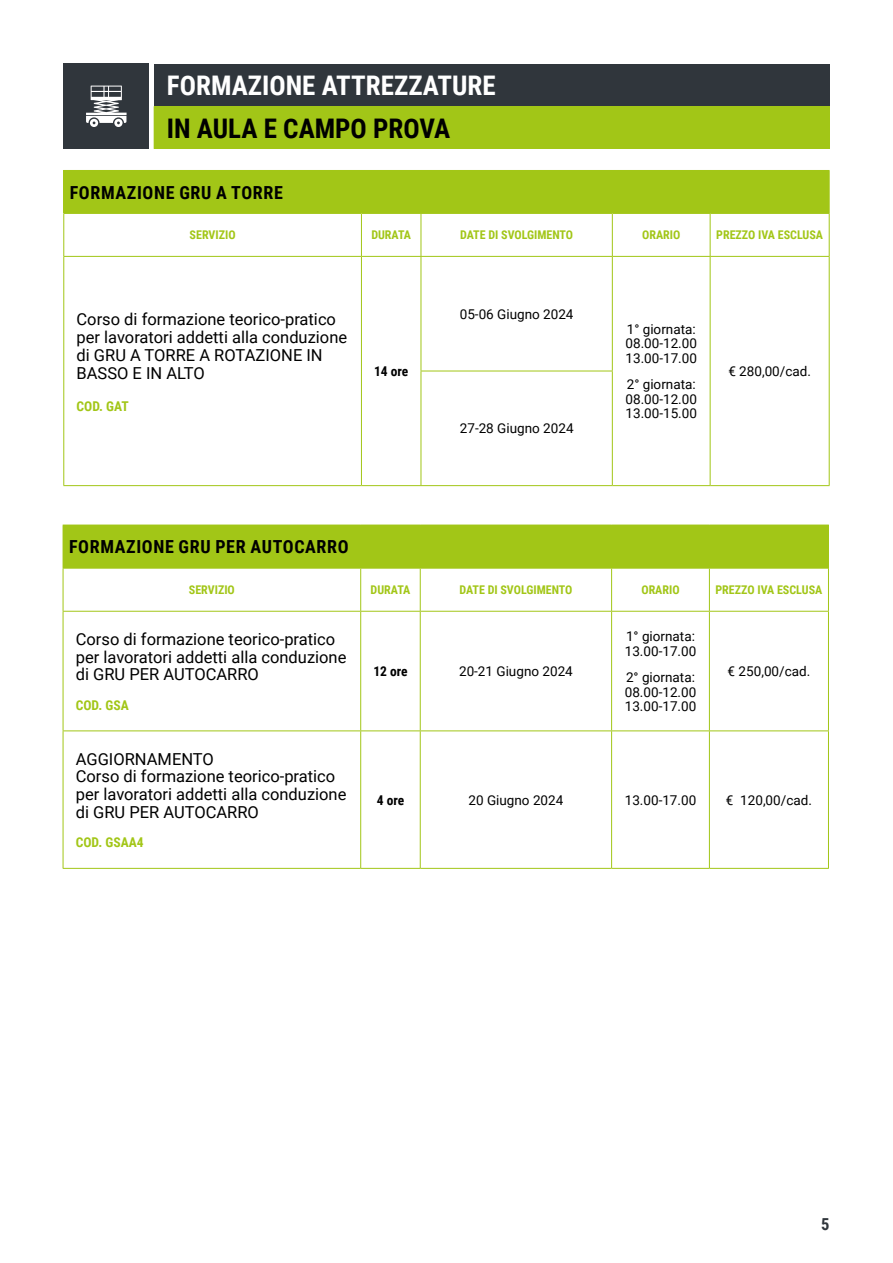
<style>
.page{position:relative;width:893px;height:1263px;background:#fff}
.page>*{position:absolute;margin:0;border:0;box-sizing:border-box;transform-origin:0 0}
.t1{font:700 27px "Roboto Condensed";color:#fff}
.t2{font:700 27px "Roboto Condensed";color:#000}
.t3{font:700 18px "Roboto Condensed";letter-spacing:.035em;color:#000}
.t4{font:16.5px/17.9px "Roboto";color:#000}
.t5{font:700 16.5px "Roboto Condensed";color:#30363c}
.t6{font:13.5px/14.5px "Roboto";color:#000;text-align:justify}
.t7{font:700 13.5px "Roboto Condensed";color:#a2c617}
.t8{font:700 13.5px "Roboto Condensed";color:#000}
.t9{font:700 12px "Roboto Condensed";color:#a2c617}
</style>
<div class="page">
<div style="left:154px;top:64px;width:676px;height:42px;background:#30363c"></div>
<div style="left:154px;top:106px;width:676px;height:43px;background:#a2c617"></div>
<div style="left:64px;top:64px;width:85px;height:85px;background:#30363c"></div>
<svg style="left:86px;top:86px;width:41px;height:41px"></svg>
<div style="left:64px;top:170px;width:765px;height:43px;background:#a2c617"></div>
<svg style="left:64px;top:214px;width:765px;height:42px"></svg>
<hr style="left:829px;top:171px;width:1px;height:42px;background:#a2c617">
<hr style="left:63px;top:170px;width:298px;height:1px;background:#a2c617">
<hr style="left:63px;top:171px;width:1px;height:42px;background:#a2c617">
<hr style="left:710px;top:170px;width:120px;height:1px;background:#a2c617">
<hr style="left:63px;top:257px;width:1px;height:114px;background:#a2c617">
<hr style="left:361px;top:257px;width:1px;height:114px;background:#a2c617">
<hr style="left:63px;top:371px;width:1px;height:114px;background:#a2c617">
<hr style="left:361px;top:371px;width:1px;height:114px;background:#a2c617">
<hr style="left:421px;top:257px;width:1px;height:114px;background:#a2c617">
<hr style="left:612px;top:257px;width:1px;height:114px;background:#a2c617">
<hr style="left:710px;top:257px;width:1px;height:114px;background:#a2c617">
<hr style="left:421px;top:371px;width:1px;height:114px;background:#a2c617">
<hr style="left:612px;top:371px;width:1px;height:114px;background:#a2c617">
<hr style="left:710px;top:371px;width:1px;height:114px;background:#a2c617">
<hr style="left:829px;top:257px;width:1px;height:114px;background:#a2c617">
<hr style="left:829px;top:371px;width:1px;height:114px;background:#a2c617">
<hr style="left:63px;top:485px;width:298px;height:1px;background:#a2c617">
<hr style="left:361px;top:485px;width:60px;height:1px;background:#a2c617">
<hr style="left:421px;top:371px;width:192px;height:1px;background:#a2c617">
<hr style="left:421px;top:485px;width:191px;height:1px;background:#a2c617">
<hr style="left:612px;top:485px;width:98px;height:1px;background:#a2c617">
<hr style="left:710px;top:485px;width:120px;height:1px;background:#a2c617">
<hr style="left:63px;top:213px;width:298px;height:1px;background:#a2c617">
<hr style="left:63px;top:214px;width:1px;height:42px;background:#a2c617">
<hr style="left:361px;top:213px;width:60px;height:1px;background:#a2c617">
<hr style="left:361px;top:214px;width:1px;height:42px;background:#a2c617">
<hr style="left:421px;top:213px;width:191px;height:1px;background:#a2c617">
<hr style="left:421px;top:214px;width:1px;height:42px;background:#a2c617">
<hr style="left:612px;top:213px;width:98px;height:1px;background:#a2c617">
<hr style="left:612px;top:214px;width:1px;height:42px;background:#a2c617">
<hr style="left:710px;top:213px;width:120px;height:1px;background:#a2c617">
<hr style="left:710px;top:214px;width:1px;height:42px;background:#a2c617">
<hr style="left:829px;top:214px;width:1px;height:42px;background:#a2c617">
<hr style="left:63px;top:256px;width:298px;height:1px;background:#a2c617">
<hr style="left:361px;top:256px;width:60px;height:1px;background:#a2c617">
<hr style="left:421px;top:256px;width:191px;height:1px;background:#a2c617">
<hr style="left:612px;top:256px;width:98px;height:1px;background:#a2c617">
<hr style="left:710px;top:256px;width:120px;height:1px;background:#a2c617">
<div style="left:63px;top:525px;width:765px;height:43px;background:#a2c617"></div>
<svg style="left:64px;top:569px;width:764px;height:42px"></svg>
<hr style="left:828px;top:525px;width:1px;height:43px;background:#a2c617">
<hr style="left:63px;top:730px;width:298px;height:1px;background:#a2c617">
<hr style="left:63px;top:731px;width:1px;height:137px;background:#a2c617">
<hr style="left:361px;top:730px;width:59px;height:1px;background:#a2c617">
<hr style="left:420px;top:730px;width:192px;height:1px;background:#a2c617">
<hr style="left:612px;top:730px;width:97px;height:1px;background:#a2c617">
<hr style="left:709px;top:730px;width:120px;height:1px;background:#a2c617">
<hr style="left:828px;top:731px;width:1px;height:137px;background:#a2c617">
<hr style="left:63px;top:868px;width:298px;height:1px;background:#a2c617">
<hr style="left:361px;top:868px;width:59px;height:1px;background:#a2c617">
<hr style="left:420px;top:868px;width:192px;height:1px;background:#a2c617">
<hr style="left:612px;top:868px;width:97px;height:1px;background:#a2c617">
<hr style="left:709px;top:868px;width:120px;height:1px;background:#a2c617">
<hr style="left:63px;top:612px;width:1px;height:118px;background:#a2c617">
<hr style="left:360px;top:612px;width:1px;height:118px;background:#a2c617">
<hr style="left:360px;top:731px;width:1px;height:137px;background:#a2c617">
<hr style="left:420px;top:612px;width:1px;height:118px;background:#a2c617">
<hr style="left:611px;top:612px;width:1px;height:118px;background:#a2c617">
<hr style="left:709px;top:612px;width:1px;height:118px;background:#a2c617">
<hr style="left:420px;top:731px;width:1px;height:137px;background:#a2c617">
<hr style="left:611px;top:731px;width:1px;height:137px;background:#a2c617">
<hr style="left:709px;top:731px;width:1px;height:137px;background:#a2c617">
<hr style="left:828px;top:612px;width:1px;height:118px;background:#a2c617">
<hr style="left:63px;top:568px;width:298px;height:1px;background:#a2c617">
<hr style="left:63px;top:568px;width:1px;height:43px;background:#a2c617">
<hr style="left:361px;top:568px;width:59px;height:1px;background:#a2c617">
<hr style="left:360px;top:568px;width:1px;height:43px;background:#a2c617">
<hr style="left:420px;top:568px;width:192px;height:1px;background:#a2c617">
<hr style="left:420px;top:568px;width:1px;height:43px;background:#a2c617">
<hr style="left:612px;top:568px;width:97px;height:1px;background:#a2c617">
<hr style="left:611px;top:568px;width:1px;height:43px;background:#a2c617">
<hr style="left:709px;top:568px;width:120px;height:1px;background:#a2c617">
<hr style="left:709px;top:568px;width:1px;height:43px;background:#a2c617">
<hr style="left:828px;top:568px;width:1px;height:43px;background:#a2c617">
<hr style="left:63px;top:611px;width:298px;height:1px;background:#a2c617">
<hr style="left:361px;top:611px;width:59px;height:1px;background:#a2c617">
<hr style="left:420px;top:611px;width:192px;height:1px;background:#a2c617">
<hr style="left:612px;top:611px;width:97px;height:1px;background:#a2c617">
<hr style="left:709px;top:611px;width:120px;height:1px;background:#a2c617">
<h1 class="t1" style="left:167px;top:67px;width:330px">FORMAZIONE ATTREZZATURE</h1>
<h1 class="t2" style="left:167px;top:109px;width:285px">IN AULA E CAMPO PROVA</h1>
<p class="t3" style="left:70px;top:180px;width:215px">FORMAZIONE GRU A TORRE</p>
<p class="t9" style="left:190px;top:227px;width:47px">SERVIZIO</p>
<p class="t9" style="left:371px;top:227px;width:41px">DURATA</p>
<p class="t9" style="left:460px;top:227px;width:115px">DATE DI SVOLGIMENTO</p>
<p class="t9" style="left:642px;top:227px;width:40px">ORARIO</p>
<p class="t9" style="left:716px;top:227px;width:108px">PREZZO IVA ESCLUSA</p>
<p class="t4" style="left:77px;top:310px;width:272px">Corso di formazione teorico-pratico per lavoratori addetti alla conduzione di GRU A TORRE A ROTAZIONE IN<br>BASSO E IN ALTO</p>
<p class="t7" style="left:77px;top:397px;width:54px">COD. GAT</p>
<p class="t8" style="left:374px;top:362px;width:36px">14 ore</p>
<p class="t6" style="left:460px;top:306px;width:115px">05-06 Giugno 2024</p>
<p class="t6" style="left:460px;top:421px;width:115px">27-28 Giugno 2024</p>
<p class="t6" style="left:625px;top:321px;width:73px">1° giornata:<br>08.00-12.00<br>13.00-17.00</p>
<p class="t6" style="left:625px;top:377px;width:73px">2° giornata:<br>08.00-12.00<br>13.00-15.00</p>
<p class="t6" style="left:728px;top:363px;width:84px">€ 280,00/cad.</p>
<p class="t3" style="left:69px;top:534px;width:281px">FORMAZIONE GRU PER AUTOCARRO</p>
<p class="t9" style="left:189px;top:581px;width:47px">SERVIZIO</p>
<p class="t9" style="left:371px;top:581px;width:41px">DURATA</p>
<p class="t9" style="left:459px;top:581px;width:115px">DATE DI SVOLGIMENTO</p>
<p class="t9" style="left:641px;top:581px;width:40px">ORARIO</p>
<p class="t9" style="left:715px;top:581px;width:108px">PREZZO IVA ESCLUSA</p>
<p class="t4" style="left:76px;top:629px;width:272px">Corso di formazione teorico-pratico per lavoratori addetti alla conduzione di GRU PER AUTOCARRO</p>
<p class="t7" style="left:76px;top:695px;width:54px">COD. GSA</p>
<p class="t6" style="left:625px;top:628px;width:73px">1° giornata:<br>13.00-17.00</p>
<p class="t6" style="left:625px;top:669px;width:73px">2° giornata:<br>08.00-12.00<br>13.00-17.00</p>
<p class="t6" style="left:728px;top:663px;width:84px">€ 250,00/cad.</p>
<p class="t8" style="left:373px;top:662px;width:36px">12 ore</p>
<p class="t6" style="left:459px;top:663px;width:115px">20-21 Giugno 2024</p>
<p class="t4" style="left:76px;top:749px;width:272px">AGGIORNAMENTO<br>Corso di formazione teorico-pratico per lavoratori addetti alla conduzione di GRU PER AUTOCARRO</p>
<p class="t7" style="left:76px;top:833px;width:69px">COD. GSAA4</p>
<p class="t8" style="left:377px;top:790px;width:29px">4 ore</p>
<p class="t6" style="left:468px;top:792px;width:96px">20 Giugno 2024</p>
<p class="t6" style="left:625px;top:792px;width:73px">13.00-17.00</p>
<p class="t6" style="left:726px;top:792px;width:87px">€ 120,00/cad.</p>
<p class="t5" style="left:821px;top:1213px;width:10px">5</p>
</div>
